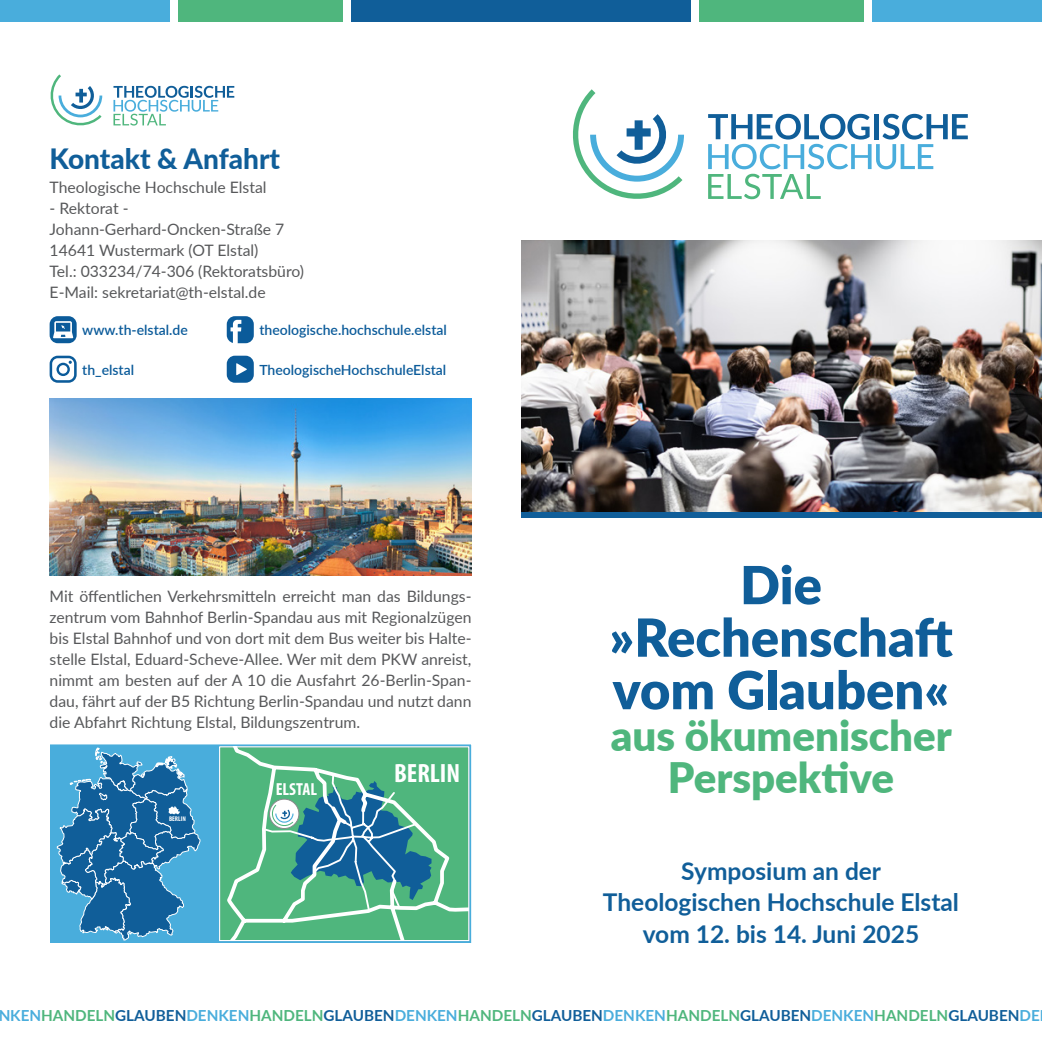
<style>
.page{position:relative;width:1042px;height:1042px;background:#fff}
.page>*{position:absolute;margin:0;border:0;box-sizing:border-box;transform-origin:0 0}
.t1{font:900 52.5px/52.5px "Lato";color:#105e99;text-align:center}
.t2{font:900 42px/42px "Lato";color:#4fb67d;text-align:center}
.t3{font:800 28px "Lato";color:#105e99}
.t4{font:700 condensed 26.6px "Myriad Pro";color:#fff}
.t5{font:700 24.5px/31.5px "Lato";color:#105e99;text-align:center}
.t6{font:700 condensed 17.5px "Myriad Pro";color:#fff}
.t7{font:15.75px/21px "Lato";color:#57585a;text-align:justify}
.t8{font:700 15.22px "Lato";color:#4fb67d}
.t9{font:600 14px "Lato";color:#0b5b9a}
.t10{font:700 condensed 6.83px "Myriad Pro";color:#fff}
.s1{color:#49addc}
.s2{color:#105e99}
</style>
<div class="page">
<div style="left:868px;top:0;width:174px;height:21px;background:#49addc"></div>
<div style="left:694px;top:0;width:174px;height:21px;background:#4fb67d"></div>
<div style="left:521px;top:0;width:173px;height:21px;background:#105e99"></div>
<div style="left:864px;top:0;width:8px;height:21px;background:#fff"></div>
<div style="left:691px;top:0;width:8px;height:21px;background:#fff"></div>
<svg style="left:708px;top:114px;width:260px;height:85px"></svg>
<svg style="left:573px;top:89px;width:111px;height:110px"></svg>
<img style="left:521px;top:240px;width:521px;height:272px">
<div style="left:521px;top:512px;width:521px;height:6px;background:#105e99"></div>
<svg style="left:50px;top:744px;width:421px;height:198px;background:#50b0dc"></svg>
<svg style="left:221px;top:748px;width:246px;height:191px;background:#5cbb86"></svg>
<div style="left:219px;top:746px;width:250px;height:195px;border:1px solid #fff"></div>
<svg style="left:57px;top:747px;width:144px;height:193px;background:#3787b9"></svg>
<svg style="left:261px;top:774px;width:170px;height:139px;background:#52a298"></svg>
<svg style="left:113px;top:86px;width:121px;height:40px"></svg>
<svg style="left:51px;top:74px;width:51px;height:52px"></svg>
<img style="left:50px;top:399px;width:421px;height:177px">
<svg style="left:50px;top:356px;width:27px;height:27px"></svg>
<div style="left:50px;top:316px;width:27px;height:27px;background:#0b5b9a;border-radius:8px"></div>
<svg style="left:53px;top:321px;width:20px;height:17px"></svg>
<svg style="left:227px;top:316px;width:27px;height:27px"></svg>
<div style="left:227px;top:356px;width:27px;height:27px;background:#0b5b9a;border-radius:8px"></div>
<svg style="left:236px;top:363px;width:11px;height:12px"></svg>
<div style="left:0;top:0;width:174px;height:21px;background:#49addc"></div>
<div style="left:174px;top:0;width:173px;height:21px;background:#4fb67d"></div>
<div style="left:347px;top:0;width:174px;height:21px;background:#105e99"></div>
<div style="left:170px;top:0;width:7px;height:21px;background:#fff"></div>
<div style="left:343px;top:0;width:8px;height:21px;background:#fff"></div>
<h3 class="t3" style="left:50px;top:138px;width:232px">Kontakt &amp; Anfahrt</h3>
<p class="t7" style="left:50px;top:176px;width:218px">Theologische Hochschule Elstal</p>
<p class="t7" style="left:50px;top:197px;width:256px;text-align:left">- Rektorat -<br>Johann-Gerhard-Oncken-Straße 7<br>14641 Wustermark (OT Elstal)<br>Tel.: 033234/74-306 (Rektoratsbüro)<br>E-Mail: sekretariat@th-elstal.de</p>
<p class="t9" style="left:82px;top:320px;width:107px">www.th-elstal.de</p>
<p class="t9" style="left:259px;top:320px;width:189px">theologische.hochschule.elstal</p>
<p class="t9" style="left:259px;top:360px;width:188px">TheologischeHochschuleElstal</p>
<p class="t9" style="left:82px;top:360px;width:53px">th_elstal</p>
<p class="t7" style="left:50px;top:585px;width:423px">Mit öffentlichen Verkehrsmitteln erreicht man das Bildungs&shy;zentrum vom Bahnhof Berlin-Spandau aus mit Regionalzügen bis Elstal Bahnhof und von dort mit dem Bus weiter bis Halte&shy;stelle Elstal, Eduard-Scheve-Allee. Wer mit dem PKW anreist, nimmt am besten auf der A 10 die Ausfahrt 26-Berlin-Span&shy;dau, fährt auf der B5 Richtung Berlin-Spandau und nutzt dann die Abfahrt Richtung Elstal, Bildungszentrum.</p>
<p class="t10" style="left:169px;top:815px;width:18px">BERLIN</p>
<p class="t6" style="left:276px;top:778px;width:43px">ELSTAL</p>
<h3 class="t4" style="left:394px;top:756px;width:68px">BERLIN</h3>
<h1 class="t1" style="left:609px;top:556px;width:345px">Die »Rechenschaft vom Glauben«</h1>
<h2 class="t2" style="left:611px;top:713px;width:343px">aus ökumenischer<br>Perspektive</h2>
<h3 class="t5" style="left:603px;top:854px;width:357px">Symposium an der<br>Theologischen Hochschule Elstal vom 12. bis 14. Juni 2025</h3>
<p class="t8" style="left:-1px;top:1004px;width:1043px"><span class="s1">NKEN</span>HANDELN<span class="s2">GLAUBEN</span><span class="s1">DENKEN</span>HANDELN<span class="s2">GLAUBEN</span><span class="s1">DENKEN</span>HANDELN<span class="s2">GLAUBEN</span><span class="s1">DENKEN</span>HANDELN<span class="s2">GLAUBEN</span><span class="s1">DENKEN</span>HANDELN<span class="s2">GLAUBEN</span><span class="s1">DE</span></p>
</div>
